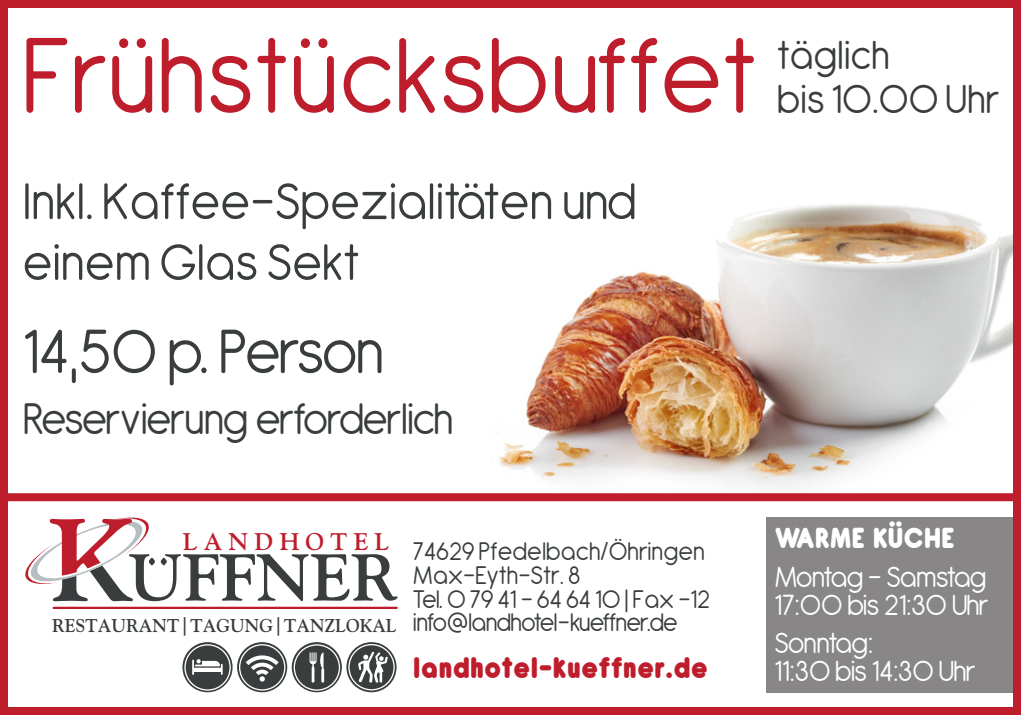
<style>
.page{position:relative;width:1021px;height:715px;background:#fff}
.page>*{position:absolute;margin:0;border:0;box-sizing:border-box;transform-origin:0 0}
.t1{font:117.2px "Antipasto";color:#be1d2c;scale:.95 1}
.t2{font:68px "Antipasto";letter-spacing:-.04em;color:#393d3d;scale:.95 1}
.t3{font:700 65.6px "Goudy";color:#393d3d}
.t4{font:56px/60.8px "Antipasto";color:#393d3d;scale:.95 1}
.t5{font:48px "Antipasto";letter-spacing:-.04em;color:#393d3d;scale:.95 1}
.t6{font:44px/44px "Antipasto";color:#393d3d;scale:.95 1}
.t7{font:800 32.4px "Antipasto";color:#be1d2c;scale:.95 1}
.t8{font:31.6px/27.6px "Antipasto";letter-spacing:-.04em;color:#fff;scale:.95 1}
.t9{font:800 31.6px "Antipasto";color:#fff;scale:.95 1}
.t10{font:27.6px/23.6px "Antipasto";color:#393d3d;scale:.95 1}
.t11{font:700 24px "Goudy";letter-spacing:.255em;color:#be1d2c}
.t12{font:700 18.4px "Goudy";color:#393d3d;scale:.95 1}
</style>
<div class="page">
<div style="left:766px;top:517px;width:254px;height:175px;background:#888687"></div>
<svg style="left:25px;top:517px;width:126px;height:84px"></svg>
<svg style="left:149px;top:557px;width:6px;height:8px"></svg>
<svg style="left:161px;top:557px;width:6px;height:8px"></svg>
<hr style="left:54px;top:606px;width:342px;height:2px;background:#be1d2c">
<svg style="left:346px;top:642px;width:50px;height:50px"></svg>
<svg style="left:182px;top:642px;width:50px;height:50px"></svg>
<svg style="left:237px;top:642px;width:50px;height:50px"></svg>
<svg style="left:292px;top:642px;width:50px;height:50px"></svg>
<svg style="left:348px;top:643px;width:47px;height:47px"></svg>
<div style="left:349px;top:645px;width:44px;height:44px;background:#393d3d;border-radius:50%"></div>
<svg style="left:184px;top:644px;width:47px;height:46px"></svg>
<div style="left:186px;top:645px;width:43px;height:44px;background:#393d3d;border-radius:50%"></div>
<svg style="left:192px;top:659px;width:31px;height:15px"></svg>
<svg style="left:239px;top:644px;width:46px;height:46px"></svg>
<div style="left:240px;top:645px;width:44px;height:44px;background:#393d3d;border-radius:50%"></div>
<svg style="left:246px;top:655px;width:33px;height:26px"></svg>
<svg style="left:294px;top:644px;width:46px;height:46px"></svg>
<div style="left:295px;top:645px;width:44px;height:44px;background:#393d3d;border-radius:50%"></div>
<svg style="left:309px;top:652px;width:15px;height:30px"></svg>
<svg style="left:358px;top:650px;width:30px;height:32px"></svg>
<img style="left:498px;top:204px;width:513px;height:284px">
<div style="left:0;top:493px;width:1020px;height:8px;background:#be1d2c"></div>
<div style="left:0;top:0;width:1020px;height:714px;border:8px solid #be1d2c"></div>
<h1 class="t1" style="left:23px;top:9px;width:774px">Frühstücksbuffet</h1>
<h3 class="t6" style="left:777px;top:34px;width:235px">täglich<br>bis 10.00 Uhr</h3>
<h3 class="t4" style="left:23px;top:172px;width:647px">Inkl. Kaffee-Spezialitäten und einem Glas Sekt</h3>
<h2 class="t2" style="left:23px;top:312px;width:382px">14,50 p. Person</h2>
<h3 class="t5" style="left:23px;top:391px;width:455px">Reservierung erforderlich</h3>
<p class="t11" style="left:183px;top:527px;width:208px">LANDHOTEL</p>
<h3 class="t3" style="left:128px;top:538px;width:271px">UFFNER</h3>
<p class="t12" style="left:52px;top:614px;width:364px">RESTAURANT|TAGUNG|TANZLOKAL</p>
<p class="t10" style="left:413px;top:540px;width:314px">74629 Pfedelbach/Öhringen<br>Max-Eyth-Str. 8<br>Tel. 0 79 41 - 64 64 10 | Fax -12 info@landhotel-kueffner.de</p>
<p class="t7" style="left:413px;top:646px;width:312px">landhotel-kueffner.de</p>
<p class="t9" style="left:774px;top:517px;width:191px">WARME KÜCHE</p>
<p class="t8" style="left:774px;top:563px;width:227px">Montag - Samstag<br>17:00 bis 21:30 Uhr</p>
<p class="t8" style="left:774px;top:630px;width:213px">Sonntag:<br>11:30 bis 14:30 Uhr</p>
</div>
